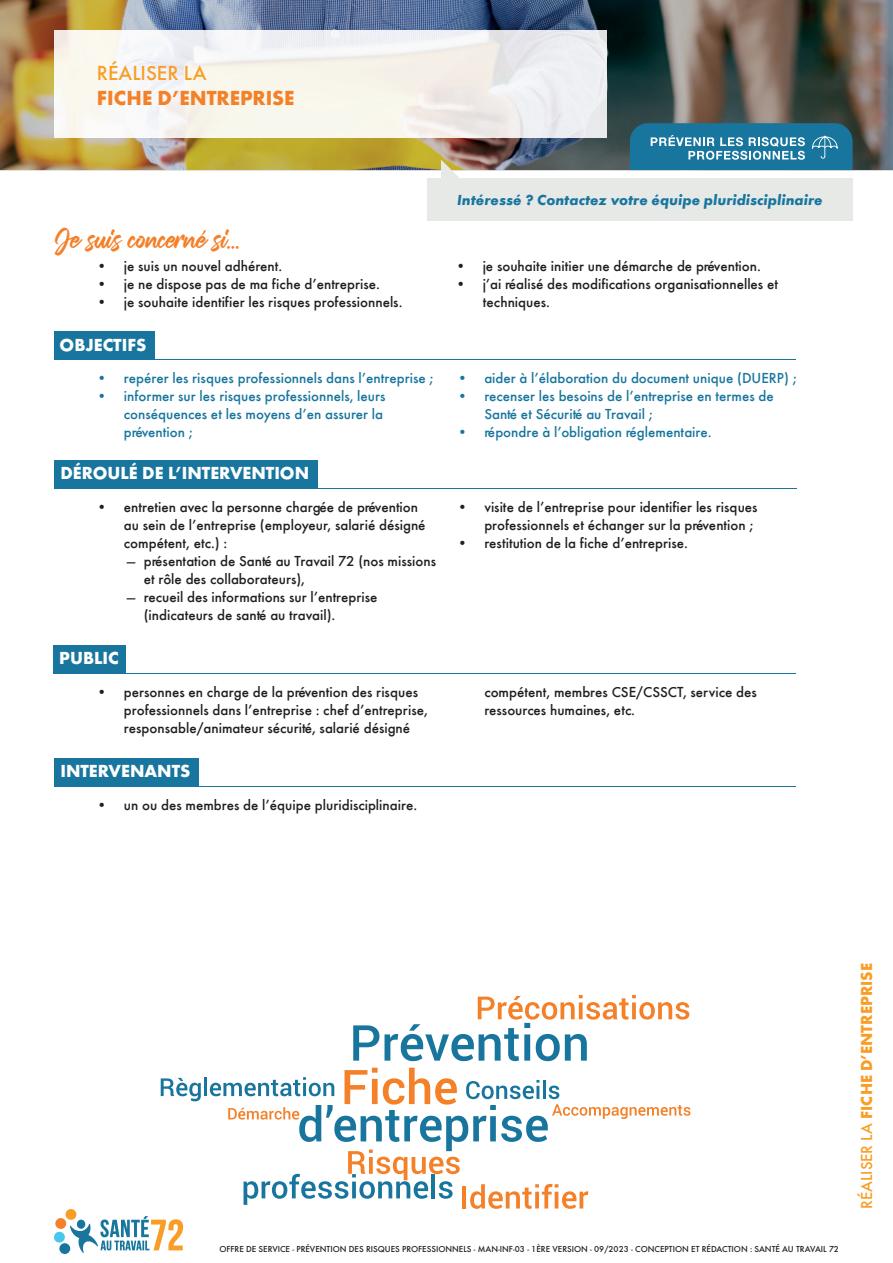
<style>
.page{position:relative;width:893px;height:1263px;background:#fff}
.page>*{position:absolute;margin:0;border:0;box-sizing:border-box;transform-origin:0 0}
.t1{font:25.5px "Fallinlove";color:#f48028}
.t2{font:700 21px "Futura T";color:#f48028}
.t3{font:500 21px "Futura T";color:#f89e26}
.t4{font:700 18px "Futura T";color:#fff}
.t5{font:700 16.5px "Futura T";color:#f89e26}
.t6{font:500 15px/18px "Futura T";color:#231f20}
.t7{font:500 15px/18px "Futura T";color:#18769e}
.t8{font:15px "Futura T Bold Obli";color:#18769e}
.t9{font:500 9px "Futura T";color:#231f20}
.s1{font-weight:500}
</style>
<div class="page">
<img style="left:0;top:0;width:893px;height:170px">
<div style="left:54px;top:332px;width:101px;height:28px;background:#18769e"></div>
<div style="left:54px;top:460px;width:264px;height:29px;background:#18769e"></div>
<svg style="left:353px;top:995px;width:336px;height:66px"></svg>
<svg style="left:161px;top:1078px;width:40px;height:23px"></svg>
<hr style="left:204px;top:1077px;width:3px;height:19px;background:#18769e">
<svg style="left:210px;top:1068px;width:480px;height:140px"></svg>
<div style="left:54px;top:758px;width:145px;height:28px;background:#18769e"></div>
<hr style="left:147px;top:360px;width:648px;height:1px;background:#18769e">
<hr style="left:148px;top:488px;width:648px;height:1px;background:#18769e">
<hr style="left:147px;top:786px;width:648px;height:1px;background:#18769e">
<div style="left:53px;top:645px;width:72px;height:28px;background:#18769e"></div>
<hr style="left:54px;top:673px;width:741px;height:1px;background:#18769e">
<svg style="left:70px;top:1216px;width:113px;height:37px"></svg>
<div style="left:77px;top:1219px;width:8px;height:10px;background:#18769e;border-radius:50%"></div>
<svg style="left:54px;top:1231px;width:11px;height:12px"></svg>
<svg style="left:55px;top:1218px;width:12px;height:11px"></svg>
<div style="left:65px;top:1209px;width:12px;height:11px;background:#f89e26;border-radius:5px"></div>
<svg style="left:59px;top:1243px;width:12px;height:11px"></svg>
<svg style="left:630px;top:123px;width:223px;height:47px;background:#3384a7"></svg>
<svg style="left:441px;top:159px;width:21px;height:20px"></svg>
<div style="left:427px;top:179px;width:426px;height:42px;background:#e7e9e7"></div>
<img style="left:54px;top:31px;width:553px;height:106px">
<h2 class="t3" style="left:97px;top:61px;width:111px">RÉALISER LA</h2>
<h2 class="t2" style="left:97px;top:86px;width:199px">FICHE D’ENTREPRISE</h2>
<h1 class="t1" style="left:54px;top:215px;width:187px">Je suis concerné si...</h1>
<p class="t6" style="left:97px;top:257px;width:187px">• je suis un nouvel adhérent.</p>
<p class="t6" style="left:97px;top:275px;width:285px">• je ne dispose pas de ma fiche d’entreprise.</p>
<p class="t6" style="left:97px;top:293px;width:307px">• je souhaite identifier les risques professionnels.</p>
<p class="t4" style="left:60px;top:334px;width:88px">OBJECTIFS</p>
<p class="t7" style="left:97px;top:369px;width:338px">• repérer les risques professionnels dans l’entreprise ;</p>
<p class="t7" style="left:124px;top:387px;width:263px;text-indent:-27px">• informer sur les risques professionnels, leurs conséquences et les moyens d’en assurer la prévention ;</p>
<p class="t4" style="left:60px;top:463px;width:250px">DÉROULÉ DE L’INTERVENTION</p>
<p class="t6" style="left:124px;top:498px;width:303px;text-indent:-27px">• entretien avec la personne chargée de prévention au sein de l’entreprise (employeur, salarié désigné compétent, etc.) :</p>
<p class="t6" style="left:144px;top:552px;width:294px;text-indent:-17px">— présentation de Santé au Travail 72 (nos missions et rôle des collaborateurs),</p>
<p class="t6" style="left:144px;top:588px;width:235px;text-indent:-17px">— recueil des informations sur l’entreprise (indicateurs de santé au travail).</p>
<p class="t8" style="left:457px;top:192px;width:367px">Intéressé ? Contactez votre équipe pluridisciplinaire</p>
<p class="t6" style="left:456px;top:257px;width:307px">• je souhaite initier une démarche de prévention.</p>
<p class="t6" style="left:483px;top:275px;width:297px;text-indent:-27px">• j’ai réalisé des modifications organisationnelles et techniques.</p>
<p class="t7" style="left:457px;top:369px;width:341px">• aider à l’élaboration du document unique (DUERP) ;</p>
<p class="t7" style="left:484px;top:387px;width:291px;text-indent:-27px">• recenser les besoins de l’entreprise en termes de<br>Santé et Sécurité au Travail ;</p>
<p class="t7" style="left:457px;top:423px;width:256px">• répondre à l’obligation réglementaire.</p>
<p class="t6" style="left:457px;top:498px;width:302px;text-align:right">• visite de l’entreprise pour identifier les risques professionnels et échanger sur la prévention ;</p>
<p class="t6" style="left:457px;top:534px;width:232px">• restitution de la fiche d’entreprise.</p>
<p class="t4" style="left:59px;top:647px;width:61px">PUBLIC</p>
<p class="t6" style="left:124px;top:683px;width:305px;text-indent:-27px">• personnes en charge de la prévention des risques professionnels dans l’entreprise : chef d’entreprise, responsable/animateur sécurité, salarié désigné</p>
<p class="t6" style="left:484px;top:683px;width:274px">compétent, membres CSE/CSSCT, service des ressources humaines, etc.</p>
<p class="t4" style="left:60px;top:760px;width:132px">INTERVENANTS</p>
<p class="t6" style="left:97px;top:796px;width:322px">• un ou des membres de l’équipe pluridisciplinaire.</p>
<p class="t9" style="left:219px;top:1244px;width:621px">OFFRE DE SERVICE - PRÉVENTION DES RISQUES PROFESSIONNELS - MAN-INF-03 - 1ÈRE VERSION - 09/2023 - CONCEPTION ET RÉDACTION : SANTÉ AU TRAVAIL 72</p>
<p class="t5" style="left:857px;top:1209px;width:247px;rotate:-90deg"><span class="s1">RÉALISER LA</span> FICHE D’ENTREPRISE</p>
</div>
